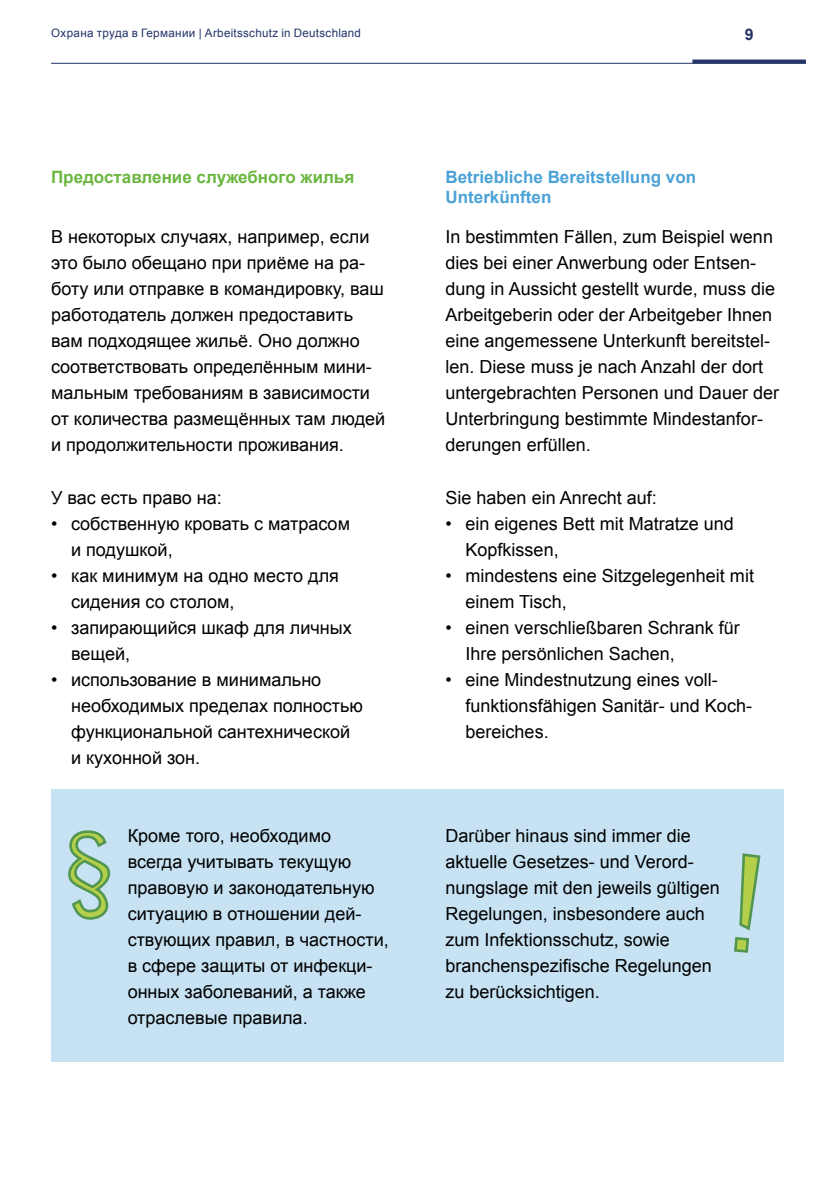
<style>
.page{position:relative;width:840px;height:1191px;background:#fff}
.page>*{position:absolute;margin:0;border:0;box-sizing:border-box;transform-origin:0 0}
.t1{font:18px/26px "Arial";color:#000}
.t2{font:700 17px/20px "Arial";color:#4ba2d7}
.t3{font:700 17px "Arial";color:#6ab640}
.t4{font:700 16px "Arial";color:#243569}
.t5{font:11.6px "Arial";letter-spacing:.025em;color:#243569}
</style>
<div class="page">
<svg style="left:692px;top:59px;width:113px;height:4px"></svg>
<hr style="left:51px;top:63px;width:754px;height:1px;background:#243569">
<div style="left:51px;top:789px;width:731px;height:273px;background:#c6e2f3"></div>
<svg style="left:734px;top:853px;width:27px;height:100px"></svg>
<svg style="left:68px;top:830px;width:43px;height:90px"></svg>
<p class="t5" style="left:51px;top:25px;width:311px">Охрана труда в Германии | Arbeitsschutz in Deutschland</p>
<p class="t4" style="left:744px;top:24px;width:10px">9</p>
<h2 class="t3" style="left:51px;top:165px;width:304px">Предоставление служебного жилья</h2>
<p class="t1" style="left:51px;top:224px;width:335px">В некоторых случаях, например, если это было обещано при приёме на ра&shy;боту или отправке в командировку, ваш работодатель должен предоставить вам подходящее жильё. Оно должно соответствовать определённым мини&shy;мальным требованиям в зависимости от количества размещённых там людей и продолжительности проживания.</p>
<p class="t1" style="left:51px;top:484px;width:172px">У вас есть право на:</p>
<p class="t1" style="left:71px;top:510px;width:280px;text-indent:-20px">• собственную кровать с матрасом и подушкой,</p>
<p class="t1" style="left:71px;top:562px;width:269px;text-indent:-20px">• как минимум на одно место для сидения со столом,</p>
<p class="t1" style="left:71px;top:614px;width:282px;text-indent:-20px">• запирающийся шкаф для личных вещей,</p>
<p class="t1" style="left:71px;top:666px;width:293px;text-indent:-20px">• использование в минимально необходимых пределах полностью функциональной сантехнической и кухонной зон.</p>
<p class="t1" style="left:128px;top:822px;width:262px">Кроме того, необходимо всегда учитывать текущую правовую и законодательную ситуацию в отношении дей&shy;ствующих правил, в частности, в сфере защиты от инфекци&shy;онных заболеваний, а также отраслевые правила.</p>
<h2 class="t2" style="left:445px;top:167px;width:252px">Betriebliche Bereitstellung von<br>Unterkünften</h2>
<p class="t1" style="left:445px;top:224px;width:335px">In bestimmten Fällen, zum Beispiel wenn dies bei einer Anwerbung oder Entsen&shy;dung in Aussicht gestellt wurde, muss die Arbeitgeberin oder der Arbeitgeber Ihnen eine angemessene Unterkunft bereitstel&shy;len. Diese muss je nach Anzahl der dort untergebrachten Personen und Dauer der Unterbringung bestimmte Mindestanfor&shy;derungen erfüllen.</p>
<p class="t1" style="left:445px;top:484px;width:213px">Sie haben ein Anrecht auf:</p>
<p class="t1" style="left:465px;top:510px;width:270px;text-indent:-20px">• ein eigenes Bett mit Matratze und<br>Kopfkissen,</p>
<p class="t1" style="left:465px;top:562px;width:290px;text-indent:-20px">• mindestens eine Sitzgelegenheit mit einem Tisch,</p>
<p class="t1" style="left:465px;top:614px;width:276px;text-indent:-20px">• einen verschließbaren Schrank für<br>Ihre persönlichen Sachen,</p>
<p class="t1" style="left:465px;top:666px;width:287px;text-indent:-20px">• eine Mindestnutzung eines voll&shy;funktionsfähigen Sanitär- und Koch&shy;bereiches.</p>
<p class="t1" style="left:445px;top:822px;width:276px">Darüber hinaus sind immer die aktuelle Gesetzes- und Verord&shy;nungslage mit den jeweils gültigen<br>Regelungen, insbesondere auch zum Infektionsschutz, sowie branchenspezifische Regelungen zu berücksichtigen.</p>
</div>
